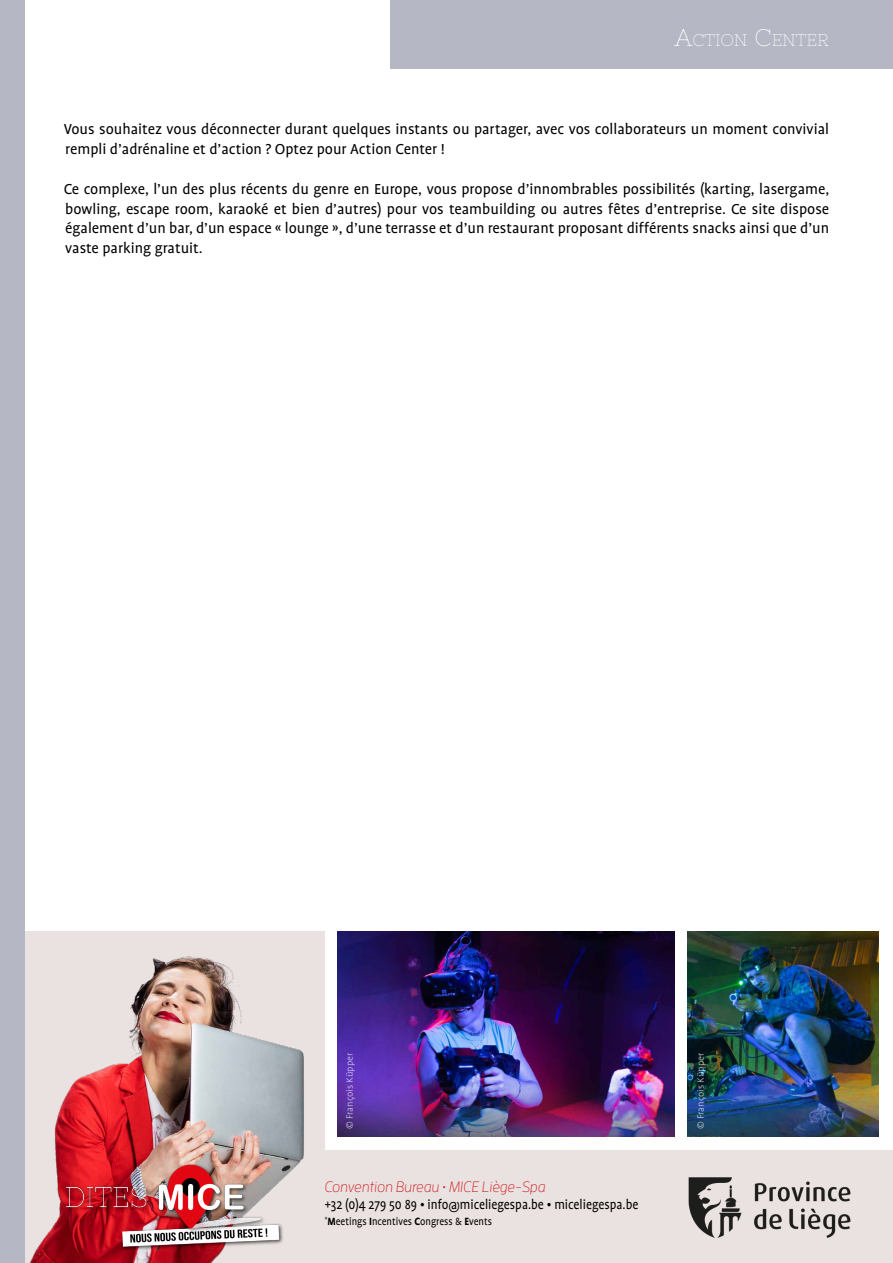
<style>
.page{position:relative;width:893px;height:1263px;background:#fff}
.page>*{position:absolute;margin:0;border:0;box-sizing:border-box;transform-origin:0 0}
.t1{font:16.8px "Nixie One";color:#fff}
.t2{font:16.5px/19.8px "Profile OT";color:#000}
.t3{font:15px "Profile OT";color:#000;scale:.9 1}
.t4{font:italic 300 15px "Enzo OT";color:#cd191c}
.t5{font:12px "Profile OT";color:#000;scale:.9 1}
.t6{font:300 10.5px "Profile Pro";color:#fff}
.s1{font-size:24px}
.s2{font-family:"Profile Pro";font-weight:700}
</style>
<div class="page">
<div style="left:390px;top:0;width:503px;height:69px;background:#b5b8c4"></div>
<div style="left:25px;top:932px;width:300px;height:220px;background:#eae2e0"></div>
<div style="left:25px;top:1150px;width:868px;height:113px;background:#eae2e0"></div>
<img style="left:29px;top:956px;width:275px;height:307px">
<img style="left:64px;top:1162px;width:221px;height:87px">
<img style="left:688px;top:1177px;width:163px;height:61px">
<img style="left:688px;top:932px;width:191px;height:205px">
<img style="left:338px;top:932px;width:336px;height:205px">
<div style="left:0;top:0;width:25px;height:1263px;background:#b5b8c4"></div>
<p class="t1" style="left:675px;top:31px;width:156px"><span class="s1">A</span>CTION <span class="s1">C</span>ENTER</p>
<p class="t2" style="left:64px;top:120px;width:767px">Vous souhaitez vous déconnecter durant quelques instants ou partager, avec vos collaborateurs un moment convivial rempli d’adrénaline et d’action ? Optez pour Action Center !</p>
<p class="t2" style="left:64px;top:179px;width:767px;text-align:justify">Ce complexe, l’un des plus récents du genre en Europe, vous propose d’innombrables possibilités (karting, lasergame, bowling, escape room, karaoké et bien d’autres) pour vos teambuilding ou autres fêtes d’entreprise. Ce site dispose également d’un bar, d’un espace « lounge », d’une terrasse et d’un restaurant proposant différents snacks ainsi que d’un vaste parking gratuit.</p>
<p class="t6" style="left:344px;top:1129px;width:78px;rotate:-90deg">© François Küpper</p>
<p class="t6" style="left:695px;top:1129px;width:78px;rotate:-90deg">© François Küpper</p>
<p class="t4" style="left:325px;top:1178px;width:223px">Convention Bureau • MICE Liège-Spa</p>
<p class="t3" style="left:325px;top:1196px;width:350px">+32 (0)4 279 50 89 • info@miceliegespa.be • miceliegespa.be</p>
<p class="t5" style="left:325px;top:1215px;width:187px"><sup>*</sup><span class="s2">M</span>eetings <span class="s2">I</span>ncentives <span class="s2">C</span>ongress &amp; <span class="s2">E</span>vents</p>
</div>
